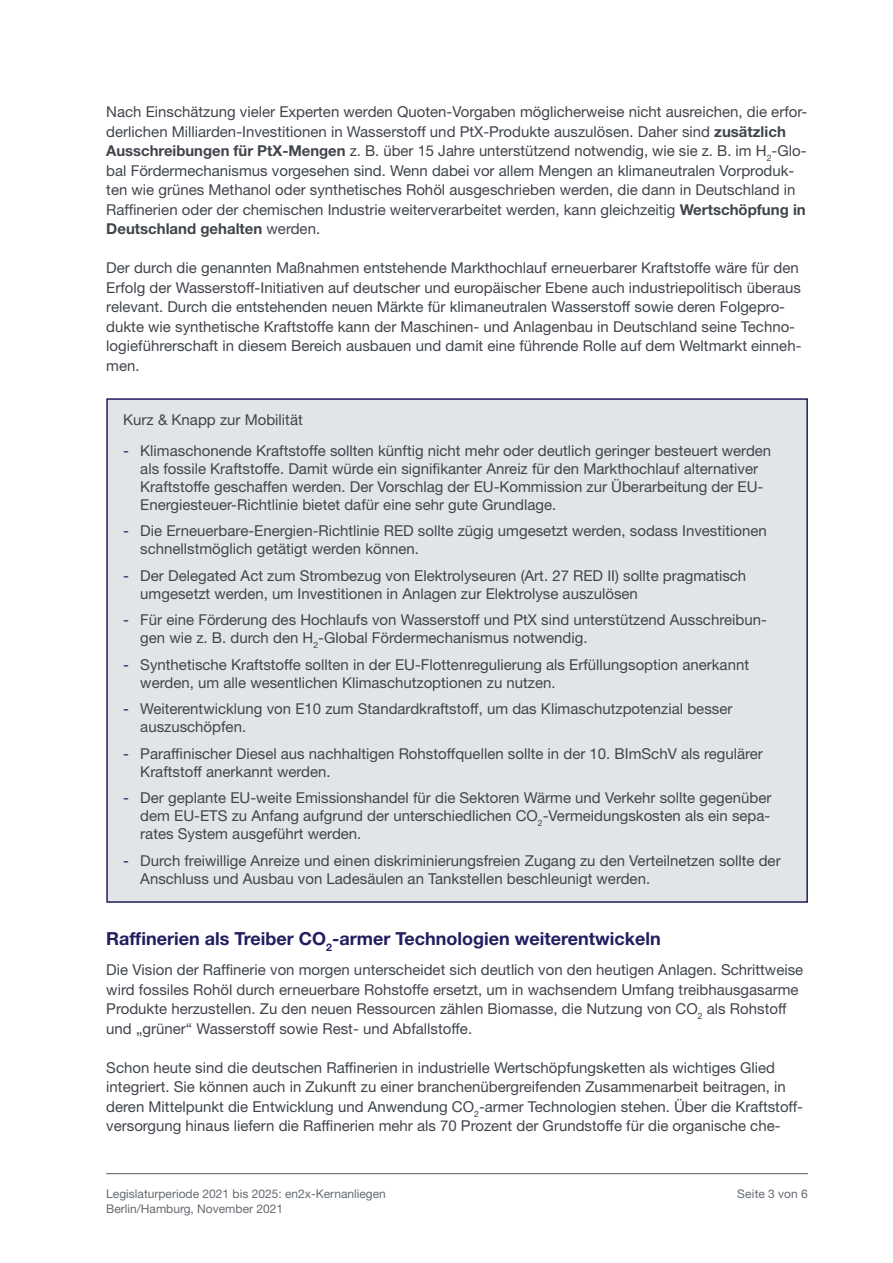
<style>
.page{position:relative;width:893px;height:1263px;background:#fff}
.page>*{position:absolute;margin:0;border:0;box-sizing:border-box;transform-origin:0 0}
.t1{font:700 18px "Helvetica Neue LT Std";color:#221d5f}
.t2{font:15px/19.5px "Helvetica Neue LT Std";color:#40454c}
.t3{font:12px "Helvetica Neue LT Std";color:#656b72}
.s1{font-weight:700}
.s2{color:#221d5f}
</style>
<div class="page">
<hr style="left:106px;top:1173px;width:702px;height:1px;background:#656b72">
<div style="left:106px;top:398px;width:702px;height:505px;background:#e2e5e8"></div>
<p class="t2" style="left:106px;top:102px;width:703px">Nach Einschätzung vieler Experten werden Quoten-Vorgaben möglicherweise nicht ausreichen, die erfor&shy;derlichen Milliarden-Investitionen in Wasserstoff und PtX-Produkte auszulösen. Daher sind <span class="s1">zusätzlich Ausschreibungen für PtX-Mengen</span> z. B. über 15 Jahre unterstützend notwendig, wie sie z. B. im H<sub>2</sub>-Glo&shy;bal Fördermechanismus vorgesehen sind. Wenn dabei vor allem Mengen an klimaneutralen Vorproduk&shy;ten wie grünes Methanol oder synthetisches Rohöl ausgeschrieben werden, die dann in Deutschland in Raffinerien oder der chemischen Industrie weiterverarbeitet werden, kann gleichzeitig <span class="s1">Wertschöpfung in Deutschland gehalten</span> werden.</p>
<p class="t2" style="left:106px;top:258px;width:697px">Der durch die genannten Maßnahmen entstehende Markthochlauf erneuerbarer Kraftstoffe wäre für den Erfolg der Wasserstoff-Initiativen auf deutscher und europäischer Ebene auch industriepolitisch überaus relevant. Durch die entstehenden neuen Märkte für klimaneutralen Wasserstoff sowie deren Folgepro&shy;dukte wie synthetische Kraftstoffe kann der Maschinen- und Anlagenbau in Deutschland seine Techno&shy;logieführerschaft in diesem Bereich ausbauen und damit eine führende Rolle auf dem Weltmarkt einneh&shy;men.</p>
<p class="t2" style="left:123px;top:410px;width:181px">Kurz &amp; Knapp zur Mobilität</p>
<p class="t2" style="left:140px;top:441px;width:632px;line-height:18px;text-indent:-17px"><span class="s2">-</span> Klimaschonende Kraftstoffe sollten künftig nicht mehr oder deutlich geringer besteuert werden als fossile Kraftstoffe. Damit würde ein signifikanter Anreiz für den Markthochlauf alternativer Kraftstoffe geschaffen werden. Der Vorschlag der EU-Kommission zur Überarbeitung der EU-Energiesteuer-Richtlinie bietet dafür eine sehr gute Grundlage.</p>
<p class="t2" style="left:140px;top:522px;width:628px;line-height:18px;text-indent:-17px"><span class="s2">-</span> Die Erneuerbare-Energien-Richtlinie RED sollte zügig umgesetzt werden, sodass Investitionen schnellstmöglich getätigt werden können.</p>
<p class="t2" style="left:140px;top:566px;width:607px;line-height:18px;text-indent:-17px"><span class="s2">-</span> Der Delegated Act zum Strombezug von Elektrolyseuren (Art. 27 RED II) sollte pragmatisch umgesetzt werden, um Investitionen in Anlagen zur Elektrolyse auszulösen</p>
<p class="t2" style="left:140px;top:611px;width:628px;line-height:18px;text-indent:-17px"><span class="s2">-</span> Für eine Förderung des Hochlaufs von Wasserstoff und PtX sind unterstützend Ausschreibun&shy;gen wie z. B. durch den H<sub>2</sub>-Global Fördermechanismus notwendig.</p>
<p class="t2" style="left:140px;top:655px;width:610px;line-height:18px;text-indent:-17px"><span class="s2">-</span> Synthetische Kraftstoffe sollten in der EU-Flottenregulierung als Erfüllungsoption anerkannt werden, um alle wesentlichen Klimaschutzoptionen zu nutzen.</p>
<p class="t2" style="left:140px;top:700px;width:594px;line-height:18px;text-indent:-17px"><span class="s2">-</span> Weiterentwicklung von E10 zum Standardkraftstoff, um das Klimaschutzpotenzial besser auszuschöpfen.</p>
<p class="t2" style="left:140px;top:744px;width:624px;line-height:18px;text-indent:-17px"><span class="s2">-</span> Paraffinischer Diesel aus nachhaltigen Rohstoffquellen sollte in der 10. BImSchV als regulärer<br>Kraftstoff anerkannt werden.</p>
<p class="t2" style="left:140px;top:789px;width:633px;line-height:18px;text-align:justify;text-indent:-17px"><span class="s2">-</span> Der geplante EU-weite Emissionshandel für die Sektoren Wärme und Verkehr sollte gegenüber dem EU-ETS zu Anfang aufgrund der unterschiedlichen CO<sub>2</sub>-Vermeidungskosten als ein sepa&shy;rates System ausgeführt werden.</p>
<p class="t2" style="left:140px;top:851px;width:642px;line-height:18px;text-indent:-17px"><span class="s2">-</span> Durch freiwillige Anreize und einen diskriminierungsfreien Zugang zu den Verteilnetzen sollte der<br>Anschluss und Ausbau von Ladesäulen an Tankstellen beschleunigt werden.</p>
<p class="t1" style="left:106px;top:927px;width:556px">Raffinerien als Treiber CO<sub>2</sub>-armer Technologien weiterentwickeln</p>
<p class="t2" style="left:106px;top:960px;width:698px">Die Vision der Raffinerie von morgen unterscheidet sich deutlich von den heutigen Anlagen. Schrittweise wird fossiles Rohöl durch erneuerbare Rohstoffe ersetzt, um in wachsendem Umfang treibhausgasarme Produkte herzustellen. Zu den neuen Ressourcen zählen Biomasse, die Nutzung von CO<sub>2</sub> als Rohstoff und „grüner“ Wasserstoff sowie Rest- und Abfallstoffe.</p>
<p class="t2" style="left:106px;top:1057px;width:698px">Schon heute sind die deutschen Raffinerien in industrielle Wertschöpfungsketten als wichtiges Glied integriert. Sie können auch in Zukunft zu einer branchenübergreifenden Zusammenarbeit beitragen, in deren Mittelpunkt die Entwicklung und Anwendung CO<sub>2</sub>-armer Technologien stehen. Über die Kraftstoff&shy;versorgung hinaus liefern die Raffinerien mehr als 70 Prozent der Grundstoffe für die organische che-</p>
<p class="t3" style="left:106px;top:1187px;width:281px">Legislaturperiode 2021 bis 2025: en2x-Kernanliegen</p>
<p class="t3" style="left:737px;top:1187px;width:72px">Seite 3 von 6</p>
<p class="t3" style="left:106px;top:1202px;width:178px">Berlin/Hamburg, November 2021</p>
</div>
